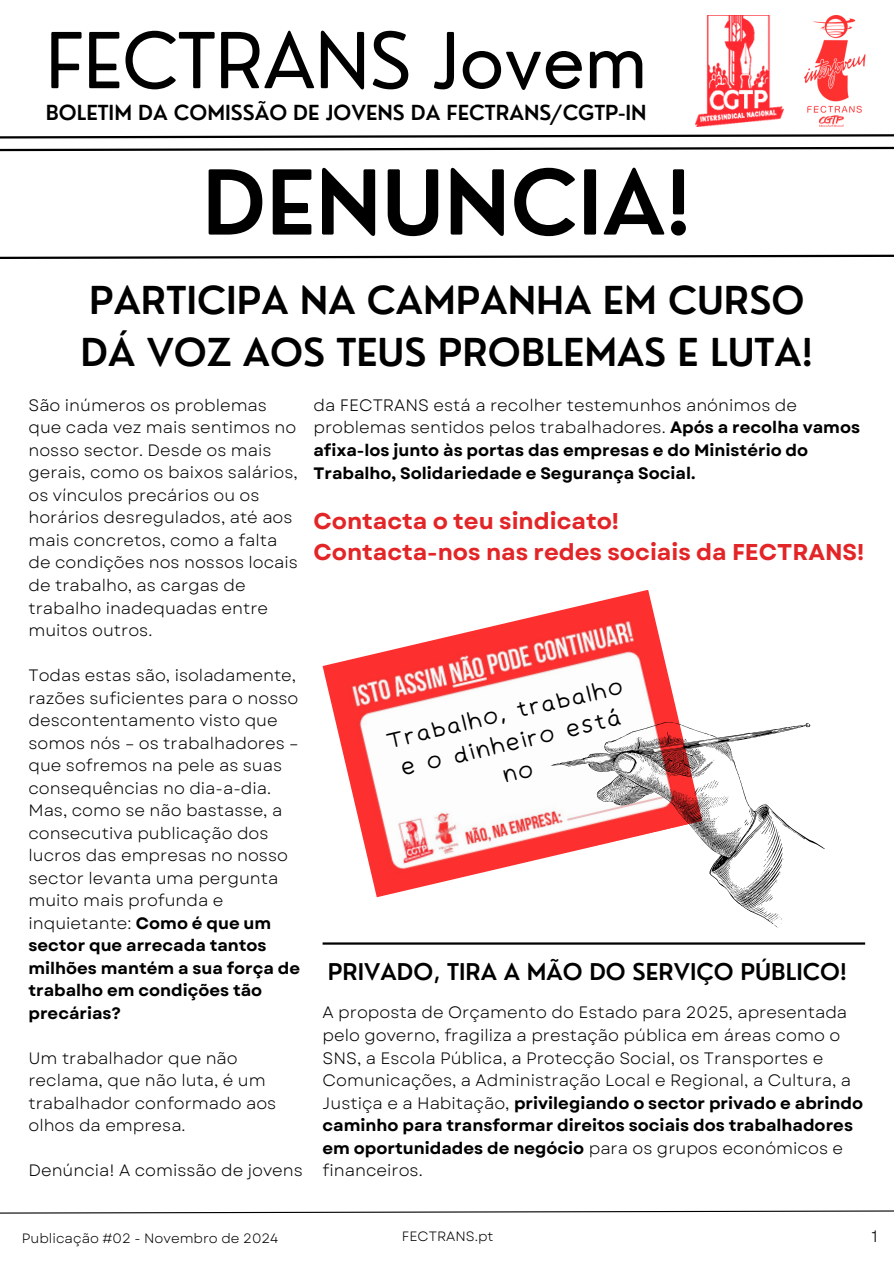
<style>
.page{position:relative;width:894px;height:1264px;background:#fff}
.page>*{position:absolute;margin:0;border:0;box-sizing:border-box;transform-origin:0 0}
.t1{font:600 87px "Nourd";color:#000}
.t2{font:75px "Nourd";color:#000}
.t3{font:600 37.5px/51.8px "Nourd";color:#000}
.t4{font:700 22.8px/31.5px "Garet";color:#e32527}
.t5{font:600 22.5px "Nourd";color:#000}
.t6{font:21.75px/30.2px "Irene Florentina";color:#000;text-align:center}
.t7{font:600 20.25px "Nourd";color:#000}
.t8{font:16.65px "Garet";color:#000}
.t9{font:16.5px/22.5px "Garet";color:#000}
.t10{font:700 16.5px/22.5px "Garet";color:#000}
.t11{font:13.5px "Garet";color:#000}
.s1{font-weight:700}
.s2{font-weight:400}
</style>
<div class="page">
<svg style="left:0;top:134px;width:893px;height:5px"></svg>
<svg style="left:0;top:146px;width:893px;height:6px"></svg>
<svg style="left:0;top:254px;width:893px;height:5px"></svg>
<svg style="left:0;top:1210px;width:893px;height:4px"></svg>
<img style="left:695px;top:16px;width:88px;height:110px">
<img style="left:804px;top:16px;width:60px;height:110px">
<img style="left:322px;top:590px;width:333px;height:307px">
<svg style="left:545px;top:616px;width:280px;height:312px"></svg>
<hr style="left:322px;top:942px;width:542px;height:2px;background:#000">
<p class="t2" style="left:46px;top:13px;width:602px">FECTRANS Jovem</p>
<h5 class="t7" style="left:46px;top:100px;width:602px">BOLETIM DA COMISSÃO DE JOVENS DA FECTRANS/CGTP-IN</h5>
<p class="t1" style="left:202px;top:147px;width:490px">DENUNCIA!</p>
<p class="t3" style="left:81px;top:274px;width:733px">PARTICIPA NA CAMPANHA EM CURSO<br>DÁ VOZ AOS TEUS PROBLEMAS E LUTA!</p>
<h1 class="t9" style="left:28px;top:394px;width:271px">São inúmeros os problemas que cada vez mais sentimos no nosso sector. Desde os mais gerais, como os baixos salários, os vínculos precários ou os horários desregulados, até aos mais concretos, como a falta de condições nos nossos locais de trabalho, as cargas de trabalho inadequadas entre muitos outros.</h1>
<h3 class="t9" style="left:28px;top:664px;width:273px">Todas estas são, isoladamente, razões suficientes para o nosso descontentamento visto que somos nós – os trabalhadores – que sofremos na pele as suas consequências no dia-a-dia.<br>Mas, como se não bastasse, a consecutiva publicação dos lucros das empresas no nosso sector levanta uma pergunta muito mais profunda e inquietante: <span class="s1">Como é que um sector que arrecada tantos milhões mantém a sua força de trabalho em condições tão precárias?</span></h3>
<p class="t9" style="left:28px;top:1046px;width:249px">Um trabalhador que não reclama, que não luta, é um trabalhador conformado aos olhos da empresa.</p>
<p class="t9" style="left:28px;top:1159px;width:276px">Denúncia! A comissão de jovens</p>
<p class="t10" style="left:313px;top:394px;width:548px"><span class="s2">da FECTRANS está a recolher testemunhos anónimos de problemas sentidos pelos trabalhadores.</span> Após a recolha vamos afixa-los junto às portas das empresas e do Ministério do Trabalho, Solidariedade e Segurança Social.</p>
<p class="t4" style="left:313px;top:505px;width:552px">Contacta o teu sindicato!<br>Contacta-nos nas redes sociais da FECTRANS!</p>
<h4 class="t6" style="left:382px;top:726px;width:246px;rotate:-13deg">Trabalho, trabalho e o dinheiro está no</h4>
<p class="t5" style="left:327px;top:957px;width:520px">PRIVADO, TIRA A MÃO DO SERVIÇO PÚBLICO!</p>
<p class="t9" style="left:322px;top:1001px;width:542px">A proposta de Orçamento do Estado para 2025, apresentada pelo governo, fragiliza a prestação pública em áreas como o SNS, a Escola Pública, a Protecção Social, os Transportes e Comunicações, a Administração Local e Regional, a Cultura, a Justiça e a Habitação, <span class="s1">privilegiando o sector privado e abrindo caminho para transformar direitos sociais dos trabalhadores em oportunidades de negócio</span> para os grupos económicos e financeiros.</p>
<p class="t11" style="left:22px;top:1228px;width:258px">Publicação #02 - Novembro de 2024</p>
<p class="t8" style="left:871px;top:1224px;width:8px">1</p>
<h6 class="t11" style="left:401px;top:1226px;width:93px">FECTRANS.pt</h6>
</div>
